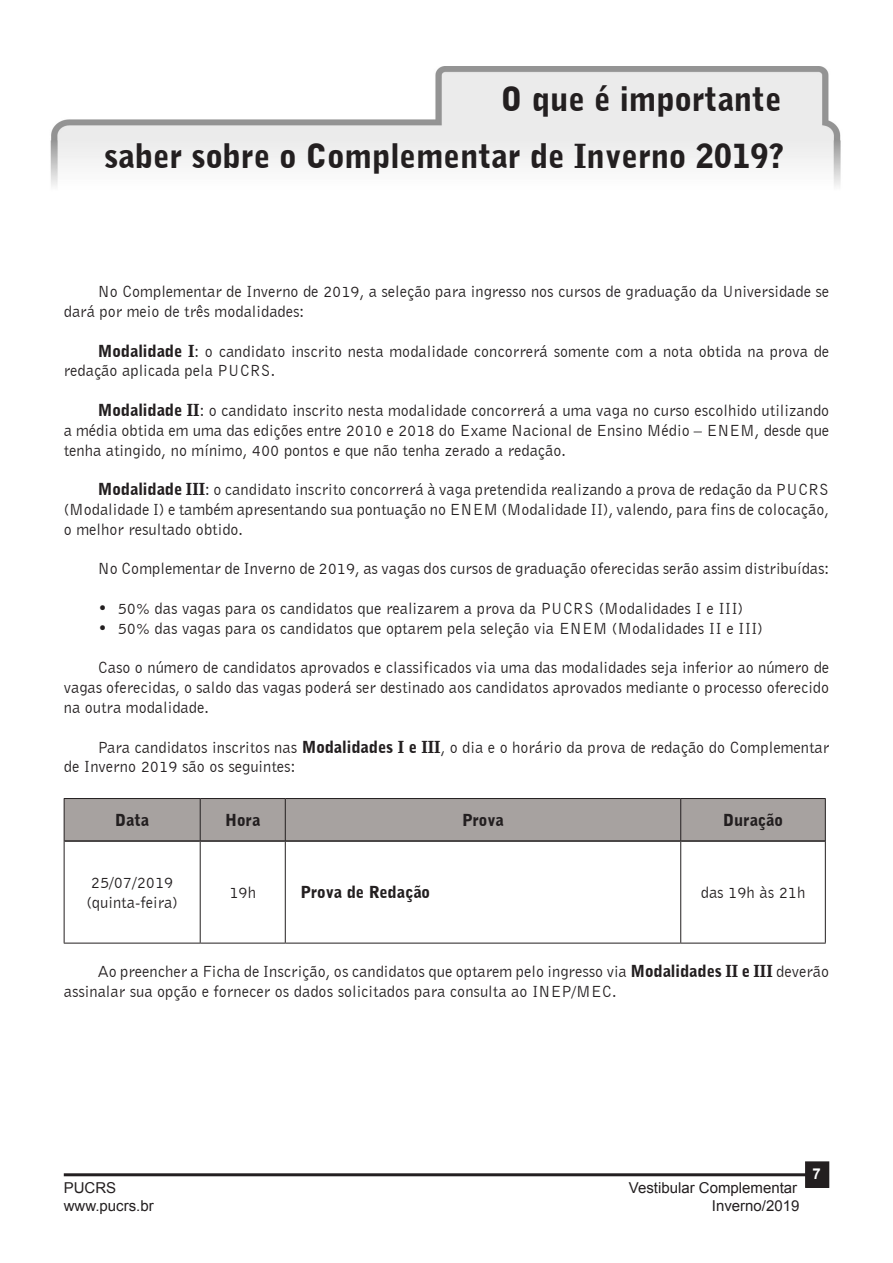
<style>
.page{position:relative;width:893px;height:1263px;background:#fff}
.page>*{position:absolute;margin:0;border:0;box-sizing:border-box;transform-origin:0 0}
.t1{font:900 33px "Bell Gothic BT";color:#231f20}
.t2{font:16.5px/19.8px "Bell Gothic BT";color:#231f20}
.t3{font:900 16.5px "Bell Gothic BT";color:#231f20}
.t4{font:15px "Arial";color:#231f20}
.t5{font:700 15px "Arial";color:#fff}
.s1{font-weight:900}
</style>
<div class="page">
<hr style="left:64px;top:1173px;width:745px;height:3px;background:#231f20">
<div style="left:806px;top:1162px;width:22px;height:25px;background:#231f20"></div>
<div style="left:805px;top:1161px;width:24px;height:27px;border:2px solid #231f20"></div>
<img style="left:50px;top:66px;width:791px;height:120px">
<div style="left:65px;top:799px;width:760px;height:41px;background:#a7a2a0"></div>
<hr style="left:64px;top:840px;width:136px;height:2px;background:#231f20">
<hr style="left:201px;top:840px;width:84px;height:2px;background:#231f20">
<hr style="left:286px;top:840px;width:394px;height:2px;background:#231f20">
<hr style="left:681px;top:840px;width:144px;height:2px;background:#231f20">
<hr style="left:64px;top:798px;width:136px;height:1px;background:#231f20">
<hr style="left:64px;top:799px;width:1px;height:42px;background:#231f20">
<hr style="left:200px;top:798px;width:85px;height:1px;background:#231f20">
<hr style="left:200px;top:799px;width:1px;height:42px;background:#231f20">
<hr style="left:285px;top:798px;width:396px;height:1px;background:#231f20">
<hr style="left:285px;top:799px;width:1px;height:42px;background:#231f20">
<hr style="left:681px;top:798px;width:145px;height:1px;background:#231f20">
<hr style="left:680px;top:799px;width:1px;height:42px;background:#231f20">
<hr style="left:825px;top:799px;width:1px;height:42px;background:#231f20">
<hr style="left:64px;top:841px;width:1px;height:102px;background:#231f20">
<hr style="left:200px;top:841px;width:1px;height:102px;background:#231f20">
<hr style="left:285px;top:841px;width:1px;height:102px;background:#231f20">
<hr style="left:680px;top:841px;width:1px;height:102px;background:#231f20">
<hr style="left:825px;top:841px;width:1px;height:102px;background:#231f20">
<hr style="left:64px;top:943px;width:136px;height:1px;background:#231f20">
<hr style="left:200px;top:943px;width:85px;height:1px;background:#231f20">
<hr style="left:285px;top:943px;width:396px;height:1px;background:#231f20">
<hr style="left:681px;top:943px;width:145px;height:1px;background:#231f20">
<p class="t1" style="left:501px;top:78px;width:283px">O que é importante</p>
<p class="t1" style="left:104px;top:136px;width:681px">saber sobre o Complementar de Inverno 2019?</p>
<p class="t2" style="left:64px;top:281px;width:767px;text-indent:34px">No Complementar de Inverno de 2019, a seleção para ingresso nos cursos de graduação da Universidade se dará por meio de três modalidades:</p>
<p class="t2" style="left:64px;top:341px;width:767px;text-indent:34px"><span class="s1">Modalidade I</span>: o candidato inscrito nesta modalidade concorrerá somente com a nota obtida na prova de redação aplicada pela PUCRS.</p>
<p class="t2" style="left:64px;top:400px;width:767px;text-align:justify;text-indent:34px"><span class="s1">Modalidade II</span>: o candidato inscrito nesta modalidade concorrerá a uma vaga no curso escolhido utilizando a média obtida em uma das edições entre 2010 e 2018 do Exame Nacional de Ensino Médio – ENEM, desde que tenha atingido, no mínimo, 400 pontos e que não tenha zerado a redação.</p>
<p class="t2" style="left:64px;top:479px;width:767px;text-align:justify;text-indent:34px"><span class="s1">Modalidade III</span>: o candidato inscrito concorrerá à vaga pretendida realizando a prova de redação da PUCRS (Modalidade I) e também apresentando sua pontuação no ENEM (Modalidade II), valendo, para fins de colocação, o melhor resultado obtido.</p>
<p class="t2" style="left:98px;top:558px;width:733px">No Complementar de Inverno de 2019, as vagas dos cursos de graduação oferecidas serão assim distribuídas:</p>
<p class="t2" style="left:98px;top:598px;width:647px">• 50% das vagas para os candidatos que realizarem a prova da PUCRS (Modalidades I e III)</p>
<p class="t2" style="left:98px;top:618px;width:667px">• 50% das vagas para os candidatos que optarem pela seleção via ENEM (Modalidades II e III)</p>
<p class="t2" style="left:64px;top:657px;width:767px;text-align:justify;text-indent:34px">Caso o número de candidatos aprovados e classificados via uma das modalidades seja inferior ao número de vagas oferecidas, o saldo das vagas poderá ser destinado aos candidatos aprovados mediante o processo oferecido na outra modalidade.</p>
<p class="t2" style="left:64px;top:737px;width:767px;text-indent:34px">Para candidatos inscritos nas <span class="s1">Modalidades I e III</span>, o dia e o horário da prova de redação do Complementar de Inverno 2019 são os seguintes:</p>
<p class="t3" style="left:115px;top:810px;width:35px">Data</p>
<p class="t3" style="left:225px;top:810px;width:37px">Hora</p>
<p class="t3" style="left:462px;top:810px;width:43px">Prova</p>
<p class="t3" style="left:723px;top:810px;width:61px">Duração</p>
<p class="t2" style="left:91px;top:873px;width:84px">25/07/2019</p>
<p class="t2" style="left:86px;top:892px;width:93px">(quinta-feira)</p>
<p class="t2" style="left:229px;top:882px;width:28px">19h</p>
<p class="t3" style="left:300px;top:882px;width:131px">Prova de Redação</p>
<p class="t2" style="left:701px;top:882px;width:106px">das 19h às 21h</p>
<p class="t2" style="left:64px;top:961px;width:767px;text-indent:34px">Ao preencher a Ficha de Inscrição, os candidatos que optarem pelo ingresso via <span class="s1">Modalidades II e III</span> deverão assinalar sua opção e fornecer os dados solicitados para consulta ao INEP/MEC.</p>
<p class="t4" style="left:64px;top:1178px;width:54px">PUCRS</p>
<p class="t4" style="left:629px;top:1178px;width:170px">Vestibular Complementar</p>
<p class="t4" style="left:64px;top:1196px;width:92px">www.pucrs.br</p>
<p class="t4" style="left:712px;top:1196px;width:89px">Inverno/2019</p>
<p class="t5" style="left:812px;top:1164px;width:10px">7</p>
</div>
